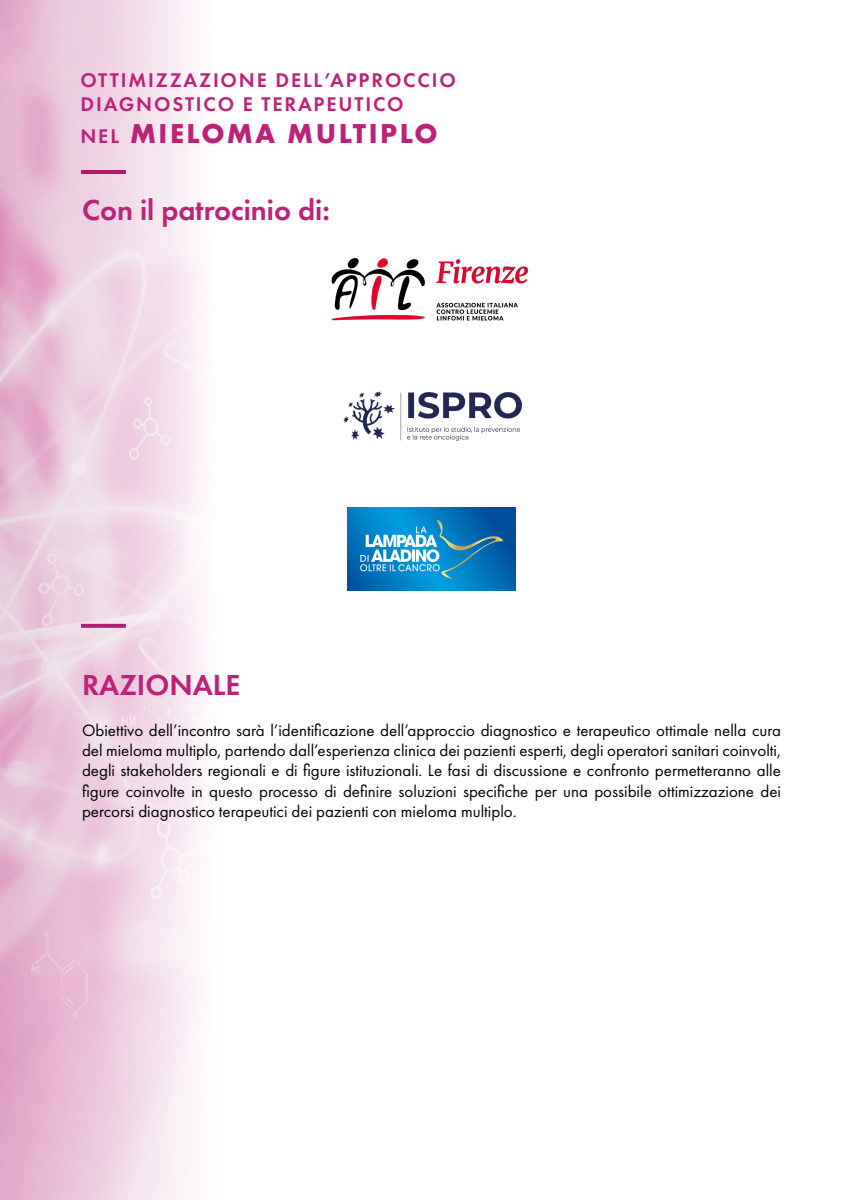
<style>
.page{position:relative;width:860px;height:1200px;background:#fff}
.page>*{position:absolute;margin:0;border:0;box-sizing:border-box;transform-origin:0 0}
.t1{font:600 30px "Futura PT";color:#bc227a}
.t2{font:700 28.4px "Futura PT";letter-spacing:.09em;color:#bc227a}
.t3{font:600 20.5px/24.6px "Futura PT";letter-spacing:.09em;color:#bc227a}
.t4{font:17px/20.4px "Futura PT";color:#000;text-align:justify}
.s1{font-weight:600;font-size:20.5px}
</style>
<div class="page">
<img style="left:0;top:0;width:516px;height:1200px">
<svg style="left:35px;top:170px;width:91px;height:4px"></svg>
<svg style="left:35px;top:624px;width:91px;height:4px"></svg>
<img style="left:331px;top:256px;width:197px;height:67px">
<img style="left:339px;top:370px;width:183px;height:91px">
<img style="left:348px;top:508px;width:167px;height:83px">
<p class="t3" style="left:80px;top:67px;width:377px">OTTIMIZZAZIONE DELL’APPROCCIO<br>DIAGNOSTICO E TERAPEUTICO</p>
<p class="t2" style="left:80px;top:115px;width:359px"><span class="s1">NEL</span> MIELOMA MULTIPLO</p>
<p class="t1" style="left:82px;top:191px;width:249px">Con il patrocinio di:</p>
<p class="t1" style="left:82px;top:666px;width:160px">RAZIONALE</p>
<p class="t4" style="left:82px;top:720px;width:701px">Obiettivo dell’incontro sarà l’identificazione dell’approccio diagnostico e terapeutico ottimale nella cura del mieloma multiplo, partendo dall’esperienza clinica dei pazienti esperti, degli operatori sanitari coinvolti, degli stakeholders regionali e di figure istituzionali. Le fasi di discussione e confronto permetteranno alle figure coinvolte in questo processo di definire soluzioni specifiche per una possibile ottimizzazione dei percorsi diagnostico terapeutici dei pazienti con mieloma multiplo.</p>
</div>
